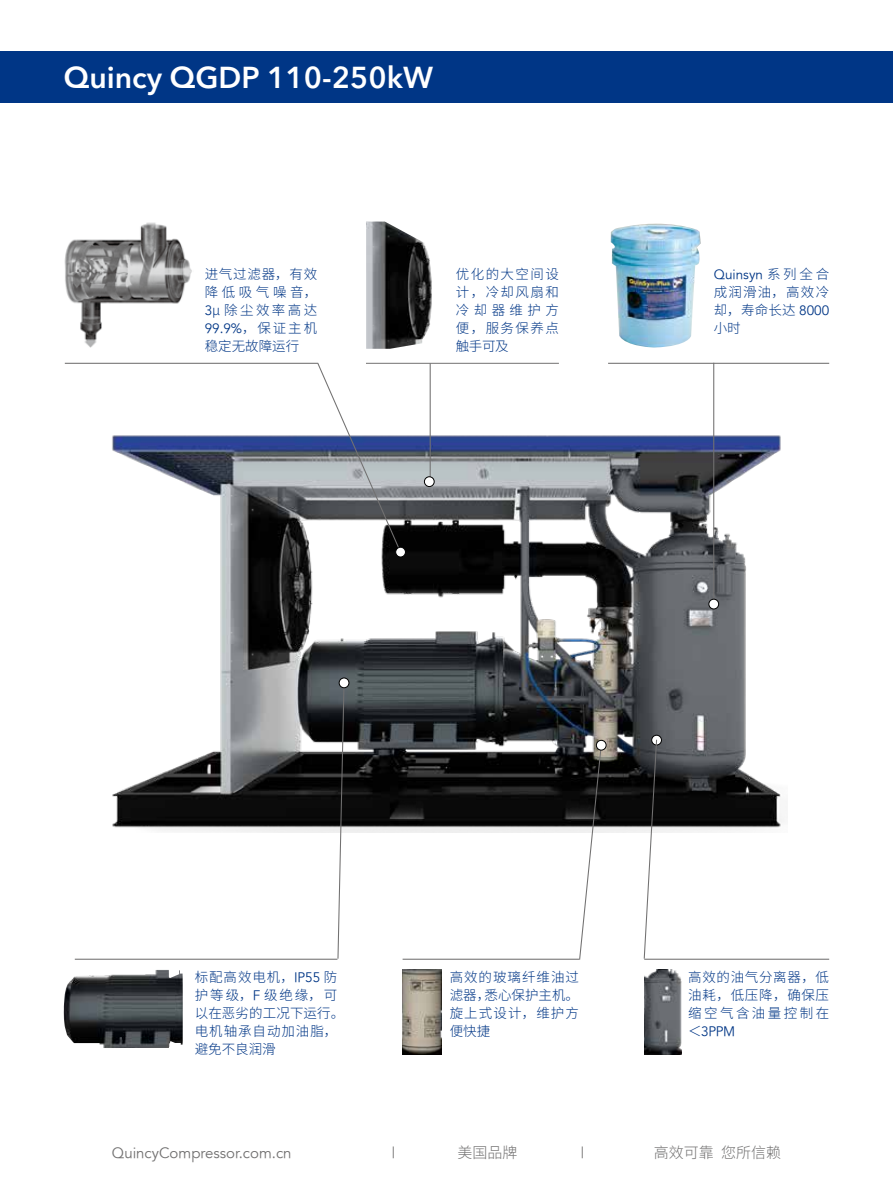
<style>
.page{position:relative;width:893px;height:1191px;background:#fff}
.page>*{position:absolute;margin:0;border:0;box-sizing:border-box;transform-origin:0 0}
.t1{font:600 30px "Avenir Next LT Pro";color:#fff}
.t2{font:300 15px "Avenir 45";color:#727171}
.t3{font:300 15px "Source Han Sans CN";color:#727171}
.t4{font:300 13.5px/18px "Source Han Sans CN";letter-spacing:.07em;color:#003686;text-align:justify}
.t5{font:300 13.5px "Avenir 45";color:#003686}
.t6{font:300 13.5px "Source Han Sans CN";color:#003686}
.s1{font-family:"Avenir 45"}
.s2{font-family:"Source Han Sans CN"}
</style>
<div class="page">
<img style="left:112px;top:429px;width:672px;height:404px">
<hr style="left:430px;top:363px;width:1px;height:118px;background:#727171">
<svg style="left:316px;top:362px;width:86px;height:191px"></svg>
<hr style="left:608px;top:363px;width:221px;height:1px;background:#727171">
<hr style="left:366px;top:363px;width:193px;height:1px;background:#727171">
<hr style="left:65px;top:363px;width:253px;height:1px;background:#727171">
<div style="left:396px;top:547px;width:9px;height:10px;background:#fff;border-radius:50%"></div>
<div style="left:395px;top:547px;width:11px;height:10px;border:1px solid #000;border-radius:50%"></div>
<hr style="left:403px;top:958px;width:176px;height:1px;background:#727171">
<hr style="left:644px;top:958px;width:185px;height:1px;background:#727171">
<hr style="left:75px;top:958px;width:262px;height:1px;background:#727171">
<img style="left:403px;top:969px;width:38px;height:85px">
<svg style="left:578px;top:743px;width:24px;height:217px"></svg>
<svg style="left:337px;top:681px;width:8px;height:278px"></svg>
<div style="left:596px;top:740px;width:10px;height:10px;background:#fff;border-radius:50%"></div>
<div style="left:596px;top:740px;width:10px;height:10px;border:1px solid #000;border-radius:50%"></div>
<div style="left:652px;top:735px;width:9px;height:10px;background:#fff;border-radius:50%"></div>
<div style="left:651px;top:735px;width:11px;height:10px;border:1px solid #000;border-radius:50%"></div>
<div style="left:339px;top:678px;width:10px;height:10px;background:#fff;border-radius:50%"></div>
<div style="left:339px;top:678px;width:10px;height:10px;border:1px solid #000;border-radius:50%"></div>
<div style="left:424px;top:477px;width:10px;height:9px;background:#fff;border-radius:50%"></div>
<div style="left:424px;top:476px;width:10px;height:11px;border:1px solid #000;border-radius:50%"></div>
<img style="left:644px;top:969px;width:37px;height:85px">
<div style="left:0;top:51px;width:893px;height:51px;background:#003686"></div>
<img style="left:611px;top:224px;width:90px;height:123px">
<hr style="left:713px;top:363px;width:1px;height:240px;background:#727171">
<div style="left:709px;top:599px;width:10px;height:10px;background:#fff;border-radius:50%"></div>
<div style="left:709px;top:599px;width:10px;height:10px;border:1px solid #000;border-radius:50%"></div>
<img style="left:64px;top:222px;width:128px;height:126px">
<svg style="left:643px;top:738px;width:15px;height:221px"></svg>
<img style="left:366px;top:221px;width:66px;height:128px">
<img style="left:63px;top:970px;width:120px;height:78px">
<h1 class="t1" style="left:64px;top:59px;width:371px">Quincy QGDP 110-250kW</h1>
<p class="t4" style="left:205px;top:265px;width:114px">进气过滤器，有效降低吸气噪音，<span class="s1">3</span>μ除尘效率高达</p>
<p class="t5" style="left:205px;top:321px;width:114px">99.9%<span class="s2">，保证主机</span></p>
<p class="t6" style="left:205px;top:338px;width:96px">稳定无故障运行</p>
<p class="t4" style="left:456px;top:265px;width:105px">优化的大空间设计，冷却风扇和冷却器维护方便，服务保养点触手可及</p>
<p class="t5" style="left:714px;top:267px;width:117px">Quinsyn <span class="s2">系列全合</span></p>
<p class="t4" style="left:714px;top:283px;width:117px">成润滑油，高效冷却，寿命长达 <span class="s1">8000</span>小时</p>
<p class="t4" style="left:195px;top:968px;width:151px;text-align:left">标配高效电机，<span class="s1">IP55</span> 防护等级，<span class="s1">F</span> 级绝缘，可以在恶劣的工况下运行。电机轴承自动加油脂，避免不良润滑</p>
<p class="t4" style="left:450px;top:968px;width:131px">高效的玻璃纤维油过滤器，悉心保护主机。旋上式设计，维护方便快捷</p>
<p class="t4" style="left:688px;top:968px;width:143px">高效的油气分离器，低油耗，低压降，确保压缩空气含油量控制在</p>
<p class="t5" style="left:688px;top:1023px;width:48px"><span class="s2">＜</span>3PPM</p>
<p class="t2" style="left:112px;top:1144px;width:181px">QuincyCompressor.com.cn</p>
<p class="t2" style="left:392px;top:1144px;width:5px">|</p>
<p class="t3" style="left:458px;top:1144px;width:61px">美国品牌</p>
<p class="t2" style="left:581px;top:1144px;width:5px">|</p>
<p class="t3" style="left:654px;top:1144px;width:129px">高效可靠 您所信赖</p>
</div>
